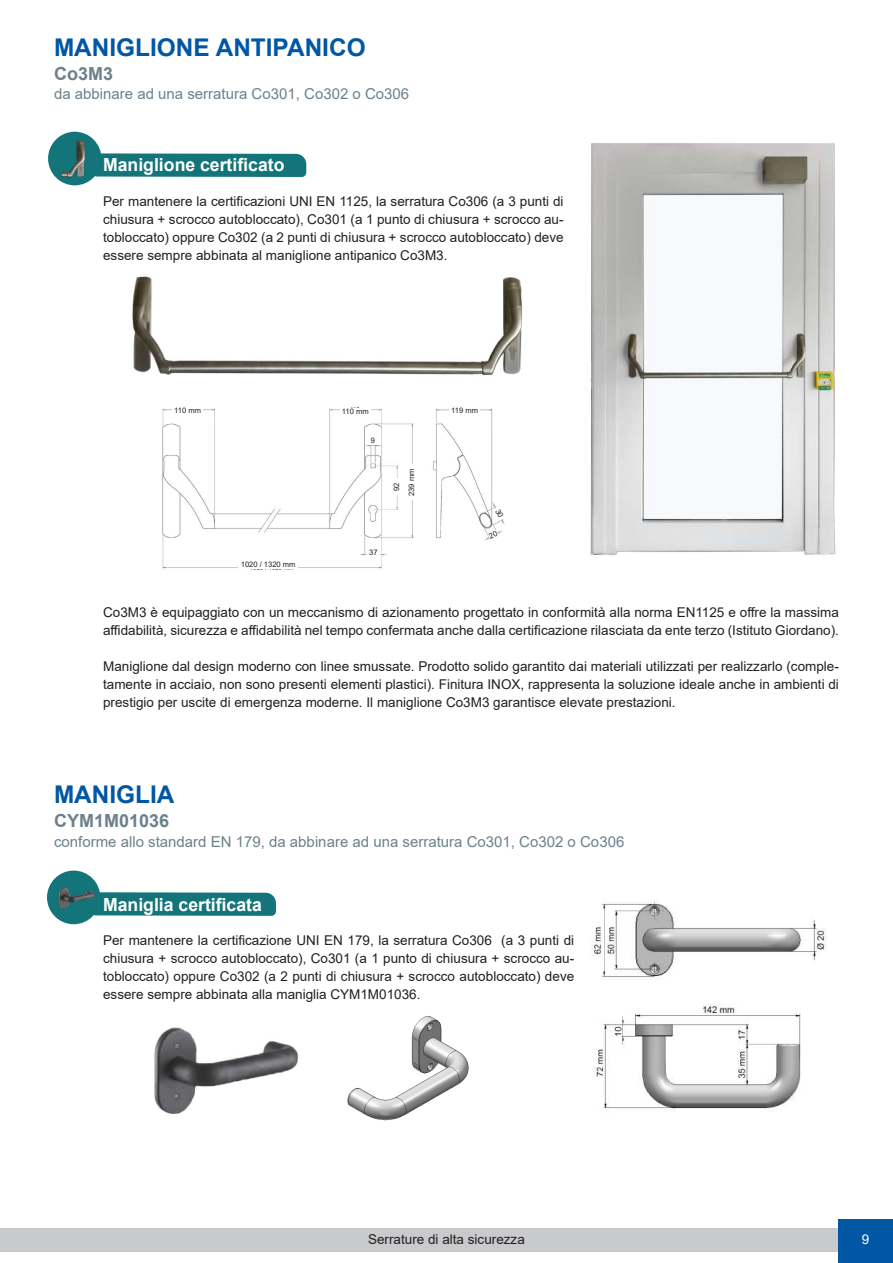
<style>
.page{position:relative;width:893px;height:1263px;background:#fff}
.page>*{position:absolute;margin:0;border:0;box-sizing:border-box;transform-origin:0 0}
.t1{font:700 24.45px "Arial";color:#0157a4}
.t2{font:700 18px "Arial";color:#fff}
.t3{font:700 18px "Arial";color:#6c818c}
.t4{font:15px "Arial";color:#6c818c}
.t5{font:13.5px/18px "Arial";color:#231f20;text-align:justify}
.t6{font:13.5px "Arial";color:#fff}
.t7{font:7.65px "Arial";color:#231f20}
</style>
<div class="page">
<div style="left:0;top:1228px;width:838px;height:24px;background:#c9cacc"></div>
<div style="left:838px;top:1219px;width:55px;height:44px;background:#0157a4"></div>
<img style="left:132px;top:276px;width:391px;height:100px">
<img style="left:590px;top:142px;width:246px;height:415px">
<img style="left:162px;top:407px;width:343px;height:163px">
<div style="left:173px;top:407px;width:30px;height:11px;background:#fff"></div>
<div style="left:238px;top:562px;width:60px;height:7px;background:#fff"></div>
<div style="left:367px;top:549px;width:12px;height:10px;background:#fff"></div>
<div style="left:368px;top:437px;width:9px;height:7px;background:#fff"></div>
<div style="left:409px;top:465px;width:10px;height:35px;background:#fff"></div>
<div style="left:394px;top:479px;width:9px;height:16px;background:#fff"></div>
<div style="left:340px;top:408px;width:30px;height:10px;background:#fff"></div>
<div style="left:450px;top:407px;width:30px;height:10px;background:#fff"></div>
<svg style="left:93px;top:892px;width:183px;height:24px;background:#1d7b7e"></svg>
<div style="left:47px;top:870px;width:53px;height:54px;background:#137579;border-radius:50%"></div>
<div style="left:91px;top:894px;width:13px;height:20px;background:#137579"></div>
<svg style="left:94px;top:153px;width:212px;height:24px;background:#1d7a7e"></svg>
<div style="left:48px;top:132px;width:53px;height:53px;background:#137579;border-radius:50%"></div>
<div style="left:92px;top:155px;width:13px;height:20px;background:#137579"></div>
<img style="left:63px;top:139px;width:22px;height:39px">
<img style="left:154px;top:1027px;width:144px;height:88px">
<img style="left:58px;top:887px;width:37px;height:23px">
<img style="left:591px;top:901px;width:236px;height:78px">
<img style="left:347px;top:1016px;width:122px;height:105px">
<img style="left:593px;top:1003px;width:208px;height:106px">
<svg style="left:492px;top:506px;width:13px;height:15px"></svg>
<svg style="left:487px;top:530px;width:13px;height:12px"></svg>
<h1 class="t1" style="left:54px;top:30px;width:313px">MANIGLIONE ANTIPANICO</h1>
<h2 class="t3" style="left:54px;top:61px;width:61px">Co3M3</h2>
<p class="t4" style="left:54px;top:84px;width:357px">da abbinare ad una serratura Co301, Co302 o Co306</p>
<h2 class="t2" style="left:103px;top:152px;width:183px">Maniglione certificato</h2>
<p class="t5" style="left:103px;top:192px;width:462px">Per mantenere la certificazioni UNI EN 1125, la serratura Co306 (a 3 punti di chiusura + scrocco autobloccato), Co301 (a 1 punto di chiusura + scrocco au&shy;tobloccato) oppure Co302 (a 2 punti di chiusura + scrocco autobloccato) deve essere sempre abbinata al maniglione antipanico Co3M3.</p>
<p class="t7" style="left:174px;top:405px;width:28px">110 mm</p>
<p class="t7" style="left:241px;top:559px;width:56px">1020 / 1320 mm</p>
<p class="t7" style="left:342px;top:405px;width:28px">110 mm</p>
<p class="t7" style="left:451px;top:405px;width:28px">119 mm</p>
<p class="t7" style="left:371px;top:435px;width:6px">9</p>
<p class="t7" style="left:391px;top:491px;width:10px;rotate:-90deg">92</p>
<p class="t7" style="left:406px;top:496px;width:29px;rotate:-90deg">239 mm</p>
<p class="t7" style="left:369px;top:547px;width:10px">37</p>
<p class="t5" style="left:103px;top:603px;width:737px">Co3M3 è equipaggiato con un meccanismo di azionamento progettato in conformità alla norma EN1125 e offre la massima affidabilità, sicurezza e affidabilità nel tempo confermata anche dalla certificazione rilasciata da ente terzo (Istituto Giordano).</p>
<p class="t5" style="left:103px;top:657px;width:737px">Maniglione dal design moderno con linee smussate. Prodotto solido garantito dai materiali utilizzati per realizzarlo (comple&shy;tamente in acciaio, non sono presenti elementi plastici). Finitura INOX, rappresenta la soluzione ideale anche in ambienti di prestigio per uscite di emergenza moderne. Il maniglione Co3M3 garantisce elevate prestazioni.</p>
<h1 class="t1" style="left:54px;top:777px;width:122px">MANIGLIA</h1>
<h2 class="t3" style="left:54px;top:808px;width:117px">CYM1M01036</h2>
<p class="t4" style="left:54px;top:831px;width:572px">conforme allo standard EN 179, da abbinare ad una serratura Co301, Co302 o Co306</p>
<h2 class="t2" style="left:103px;top:891px;width:160px">Maniglia certificata</h2>
<p class="t5" style="left:103px;top:931px;width:473px">Per mantenere la certificazione UNI EN 179, la serratura Co306 (a 3 punti di chiusura + scrocco autobloccato), Co301 (a 1 punto di chiusura + scrocco au&shy;tobloccato) oppure Co302 (a 2 punti di chiusura + scrocco autobloccato) deve essere sempre abbinata alla maniglia CYM1M01036.</p>
<p class="t5" style="left:368px;top:1230px;width:158px">Serrature di alta sicurezza</p>
<p class="t6" style="left:862px;top:1230px;width:9px">9</p>
</div>
